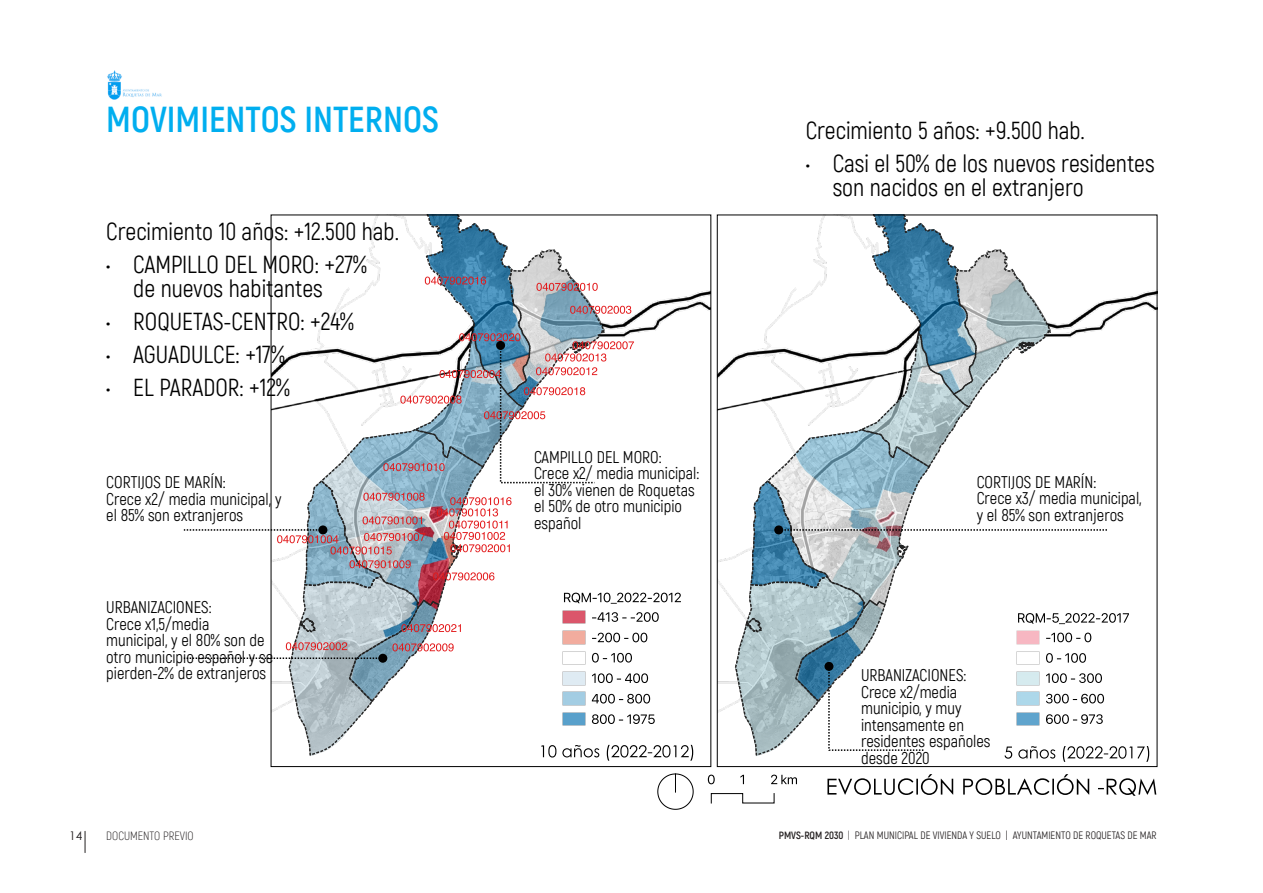
<style>
.page{position:relative;width:1263px;height:893px;background:#fff}
.page>*{position:absolute;margin:0;border:0;box-sizing:border-box;transform-origin:0 0}
.t1{font:700 36px "Akrobat";color:#00aeef}
.t2{font:24px/24px "Akrobat";color:#000}
.t3{font:16.5px/16.5px "Akrobat";color:#000}
.t4{font:300 12px "Akrobat";color:#231f20}
.t5{font:12px "Century Gothic";color:#231f20}
.t6{font:10.5px "Akrobat";color:#231f20}
.s1{font-weight:700}
.s2{font-weight:300}
</style>
<div class="page">
<svg style="left:710px;top:793px;width:65px;height:11px"></svg>
<svg style="left:708px;top:775px;width:7px;height:9px"></svg>
<svg style="left:740px;top:775px;width:4px;height:9px"></svg>
<svg style="left:771px;top:775px;width:26px;height:9px"></svg>
<svg style="left:657px;top:773px;width:37px;height:37px"></svg>
<svg style="left:827px;top:774px;width:329px;height:22px"></svg>
<img style="left:107px;top:71px;width:55px;height:28px">
<svg style="left:85px;top:831px;width:1px;height:22px"></svg>
<svg style="left:734px;top:215px;width:415px;height:547px"></svg>
<svg style="left:184px;top:215px;width:509px;height:546px"></svg>
<h1 class="t1" style="left:106px;top:99px;width:334px">MOVIMIENTOS INTERNOS</h1>
<h2 class="t2" style="left:106px;top:220px;width:294px">Crecimiento 10 años: +12.500 hab.</h2>
<h2 class="t2" style="left:133px;top:253px;width:235px;text-indent:-27px">• CAMPILLO DEL MORO: +27% de nuevos habitantes</h2>
<h2 class="t2" style="left:106px;top:310px;width:249px">• ROQUETAS-CENTRO: +24%</h2>
<h2 class="t2" style="left:106px;top:343px;width:180px">• AGUADULCE: +17%</h2>
<h2 class="t2" style="left:106px;top:376px;width:185px">• EL PARADOR: +12%</h2>
<p class="t3" style="left:106px;top:475px;width:177px">CORTIJOS DE MARÍN:<br>Crece x2/ media municipal, y el 85% son extranjeros</p>
<p class="t3" style="left:106px;top:600px;width:168px">URBANIZACIONES:<br>Crece x1,5/media municipal, y el 80% son de otro municipio español y se pierden-2% de extranjeros</p>
<p class="t3" style="left:534px;top:449px;width:167px">CAMPILLO DEL MORO:<br>Crece x2/ media municipal: el 30% vienen de Roquetas el 50% de otro municipio español</p>
<h2 class="t2" style="left:806px;top:119px;width:281px">Crecimiento 5 años: +9.500 hab.</h2>
<h2 class="t2" style="left:833px;top:152px;width:323px;text-indent:-27px">• Casi el 50% de los nuevos residentes son nacidos en el extranjero</h2>
<p class="t3" style="left:977px;top:474px;width:166px">CORTIJOS DE MARÍN:<br>Crece x3/ media municipal, y el 85% son extranjeros</p>
<p class="t3" style="left:861px;top:668px;width:131px">URBANIZACIONES:<br>Crece x2/media municipio, y muy intensamente en residentes españoles desde 2020</p>
<p class="t5" style="left:69px;top:831px;width:15px">14</p>
<p class="t4" style="left:106px;top:829px;width:89px">DOCUMENTO PREVIO</p>
<p class="t6" style="left:779px;top:829px;width:379px"><span class="s1">PMVS-RQM 2030</span> <span class="s2">|</span> PLAN MUNICIPAL DE VIVIENDA Y SUELO | AYUNTAMIENTO DE ROQUETAS DE MAR</p>
</div>
